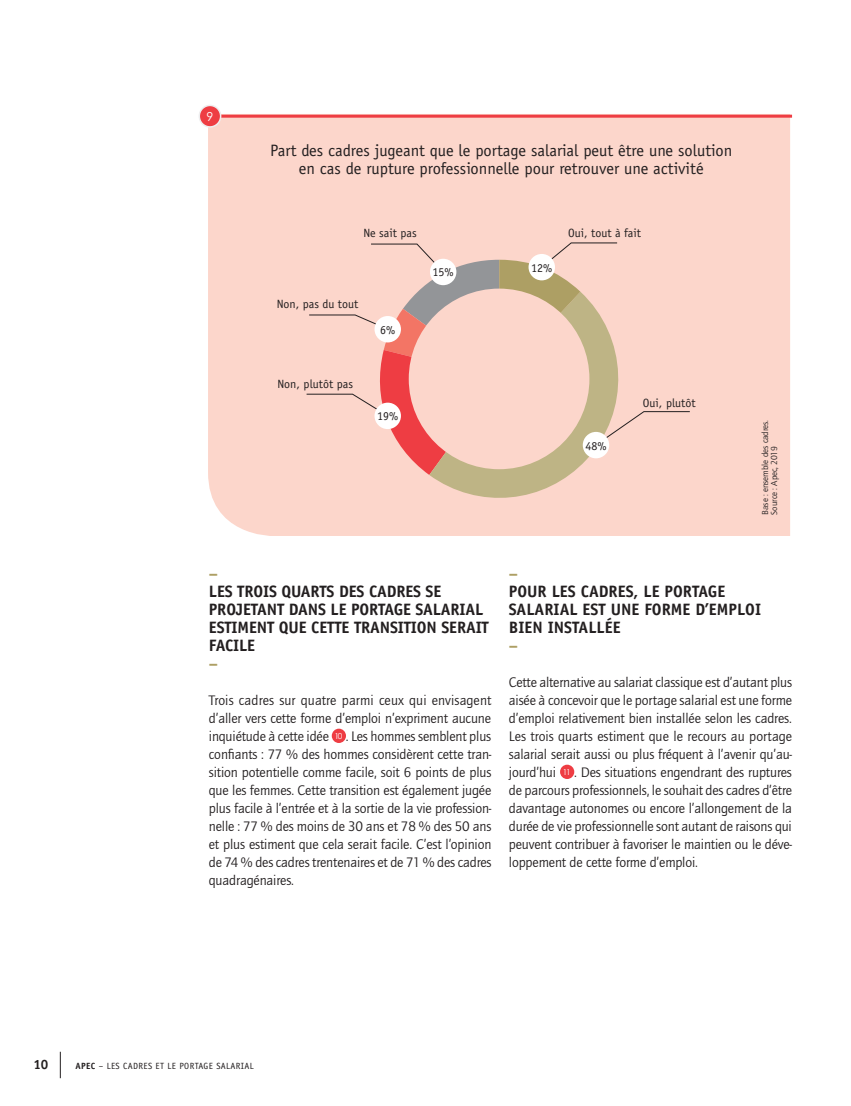
<style>
.page{position:relative;width:851px;height:1106px;background:#fff}
.page>*{position:absolute;margin:0;border:0;box-sizing:border-box;transform-origin:0 0}
.t1{font:700 16.5px/18px "Officina Sans";letter-spacing:-.01em;color:#231f20}
.t2{font:16.5px/18px "Officina Sans";color:#231f20;text-align:center}
.t3{font:700 16.5px "Officina Sans";color:#ad9f64}
.t4{font:14.25px/18px "Quay Itc T";letter-spacing:-.01em;color:#231f20;text-align:justify}
.t5{font:700 13.5px "Officina Sans";color:#231f20}
.t6{font:12.3px "Century Gothic";color:#fff}
.t7{font:12px "Officina Sans";color:#231f20}
.t8{font:9px/9px "Quay Itc T";color:#231f20}
.t9{font:9px "Officina Sans";letter-spacing:.04em;color:#231f20}
.s1{font-family:"Century Gothic";font-size:8.25px;color:#fff}
.s2{font-weight:700}
</style>
<div class="page">
<svg style="left:60px;top:1051px;width:1px;height:27px"></svg>
<div style="left:208px;top:114px;width:582px;height:422px;background:#fcd6cb"></div>
<svg style="left:429px;top:475px;width:202px;height:35px;background:#e8cbb5"></svg>
<div style="left:332px;top:728px;width:14px;height:15px;background:#ee3d43;border-radius:50%"></div>
<hr style="left:210px;top:115px;width:582px;height:3px;background:#ee3d43">
<div style="left:199px;top:105px;width:21px;height:22px;background:#ee3d43;border-radius:50%"></div>
<div style="left:198px;top:105px;width:23px;height:23px;border:2px solid #eeeeef;border-radius:50%"></div>
<div style="left:560px;top:764px;width:14px;height:15px;background:#ee3d43;border-radius:50%"></div>
<svg style="left:306px;top:242px;width:384px;height:233px;background:#f0c8ba"></svg>
<div style="left:374px;top:402px;width:27px;height:27px;background:#fff;border-radius:50%"></div>
<div style="left:374px;top:316px;width:27px;height:26px;background:#fff;border-radius:50%"></div>
<div style="left:430px;top:259px;width:26px;height:26px;background:#fff;border-radius:50%"></div>
<div style="left:528px;top:254px;width:27px;height:26px;background:#fff;border-radius:50%"></div>
<div style="left:582px;top:432px;width:27px;height:26px;background:#fff;border-radius:50%"></div>
<p class="t6" style="left:206px;top:109px;width:8px">9</p>
<p class="t2" style="left:270px;top:141px;width:463px">Part des cadres jugeant que le portage salarial peut être une solution en cas de rupture professionnelle pour retrouver une activité</p>
<p class="t7" style="left:363px;top:226px;width:55px">Ne sait pas</p>
<p class="t7" style="left:277px;top:297px;width:83px">Non, pas du tout</p>
<p class="t7" style="left:380px;top:323px;width:17px">6%</p>
<p class="t7" style="left:432px;top:265px;width:23px">15%</p>
<p class="t7" style="left:277px;top:377px;width:77px">Non, plutôt pas</p>
<p class="t7" style="left:377px;top:409px;width:23px">19%</p>
<p class="t7" style="left:531px;top:260px;width:23px">12%</p>
<p class="t7" style="left:568px;top:226px;width:74px">Oui, tout à fait</p>
<p class="t7" style="left:585px;top:438px;width:23px">48%</p>
<p class="t7" style="left:642px;top:396px;width:54px">Oui, plutôt</p>
<p class="t8" style="left:760px;top:514px;width:96px;rotate:-90deg">Base : ensemble des cadres.<br>Source : Apec, 2019</p>
<p class="t3" style="left:209px;top:563px;width:11px">–</p>
<p class="t1" style="left:209px;top:582px;width:281px">LES TROIS QUARTS DES CADRES SE<br>PROJETANT DANS LE PORTAGE SALARIAL<br>ESTIMENT QUE CETTE TRANSITION SERAIT<br>FACILE</p>
<p class="t3" style="left:209px;top:653px;width:11px">–</p>
<p class="t4" style="left:209px;top:691px;width:284px">Trois cadres sur quatre parmi ceux qui envisagent d’aller vers cette forme d’emploi n’expriment aucune inquiétude à cette idée <span class="s1">10</span> . Les hommes semblent plus confiants : 77 % des hommes considèrent cette tran&shy;sition potentielle comme facile, soit 6 points de plus que les femmes. Cette transition est également jugée plus facile à l’entrée et à la sortie de la vie profession&shy;nelle : 77 % des moins de 30 ans et 78 % des 50 ans et plus estiment que cela serait facile. C’est l’opinion de 74 % des cadres trentenaires et de 71 % des cadres quadragénaires.</p>
<p class="t3" style="left:509px;top:563px;width:11px">–</p>
<p class="t1" style="left:509px;top:582px;width:254px">POUR LES CADRES, LE PORTAGE<br>SALARIAL EST UNE FORME D’EMPLOI<br>BIEN INSTALLÉE</p>
<p class="t3" style="left:509px;top:635px;width:11px">–</p>
<p class="t4" style="left:509px;top:673px;width:285px">Cette alternative au salariat classique est d’autant plus aisée à concevoir que le portage salarial est une forme d’emploi relativement bien installée selon les cadres.<br>Les trois quarts estiment que le recours au portage salarial serait aussi ou plus fréquent à l’avenir qu’au&shy;jourd’hui <span class="s1">11</span> . Des situations engendrant des ruptures de parcours professionnels, le souhait des cadres d’être davantage autonomes ou encore l’allongement de la durée de vie professionnelle sont autant de raisons qui peuvent contribuer à favoriser le maintien ou le déve&shy;loppement de cette forme d’emploi.</p>
<p class="t5" style="left:33px;top:1055px;width:17px">10</p>
<p class="t9" style="left:76px;top:1060px;width:180px"><span class="s2">APEC</span> – LES CADRES ET LE PORTAGE SALARIAL</p>
</div>
